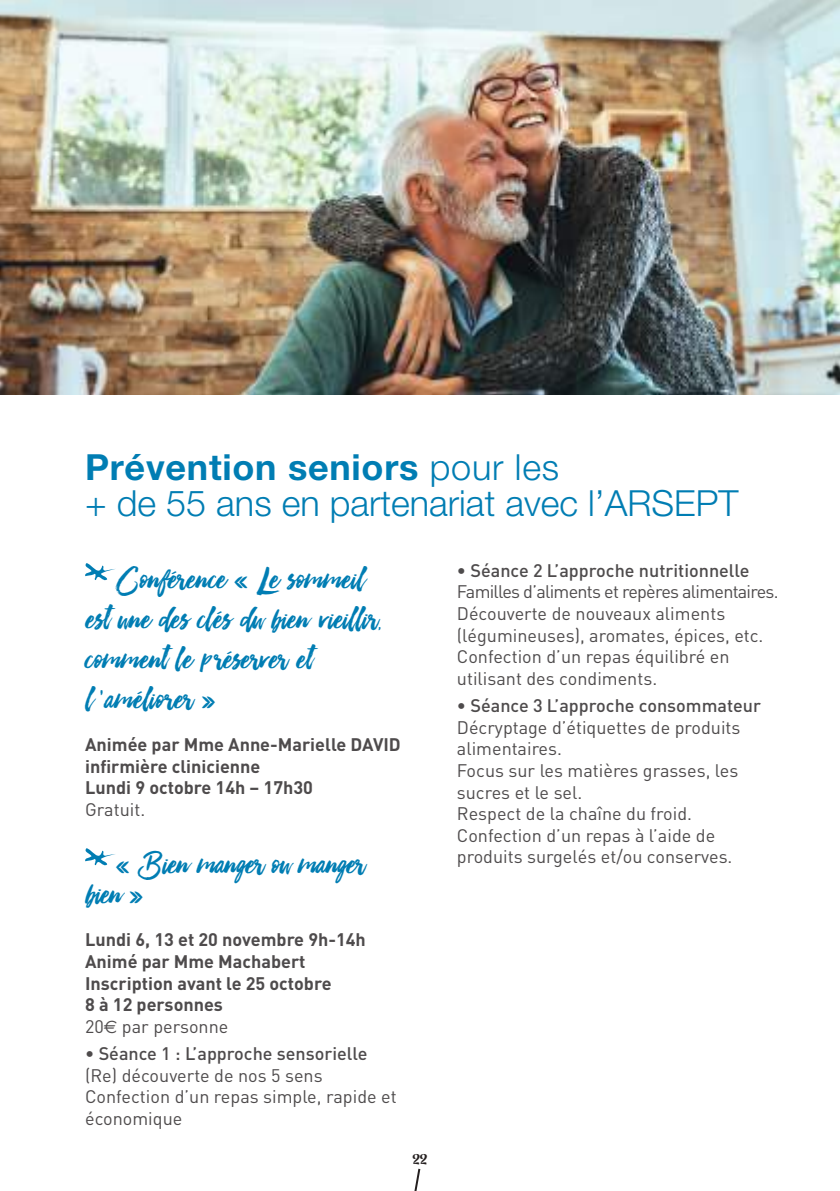
<style>
.page{position:relative;width:840px;height:1191px;background:#fff}
.page>*{position:absolute;margin:0;border:0;box-sizing:border-box;transform-origin:0 0}
.t1{font:40px/40px "Boutique Script";color:#007db3}
.t2{font:300 36px/36px "Helvetica Neue";color:#007db3}
.t3{font:700 24px "Vanilla Shot";color:#241f1f}
.t4{font:18px/21.6px "DIN";color:#4e4b4c}
.t5{font:700 18px/21.6px "DIN";color:#4e4b4c}
.t6{font:500 18px "DIN";color:#4e4b4c}
.s1{font-weight:700}
.s2{font-weight:400}
.s3{font-family:"Euro Sans";font-weight:400}
</style>
<div class="page">
<img style="left:0;top:0;width:839px;height:395px">
<hr style="left:839px;top:0;width:1px;height:310px;background:#ebeaea">
<svg style="left:85px;top:563px;width:30px;height:18px"></svg>
<svg style="left:85px;top:848px;width:30px;height:18px"></svg>
<svg style="left:414px;top:1168px;width:7px;height:23px"></svg>
<h2 class="t2" style="left:85px;top:448px;width:543px"><span class="s1">Prévention seniors</span> pour les<br>+ de 55 ans en partenariat avec l’arsep</h2>
<h2 class="t2" style="left:718px;top:484px;width:22px">t</h2>
<h1 class="t1" style="left:85px;top:563px;width:297px;text-indent:31px">Conférence « Le sommeil est une des clés du bien vieillir, comment le préserver et<br>l ’améliorer »</h1>
<p class="t5" style="left:85px;top:733px;width:317px">Animée par Mme Anne-Marielle DAVID infirmière clinicienne<br>Lundi 9 octobre 14h – 17h30</p>
<p class="t4" style="left:85px;top:798px;width:62px">Gratuit.</p>
<h1 class="t1" style="left:85px;top:853px;width:281px;line-height:30px;text-indent:30px">« Bien manger ou manger bien »</h1>
<p class="t5" style="left:85px;top:928px;width:282px">Lundi 6, 13 et 20 novembre 9h-14h<br>Animé par Mme Machabert<br>Inscription avant le 25 octobre<br>8 à 12 personnes<br><span class="s2">20</span><span class="s3">€</span> <span class="s2">par personne</span></p>
<p class="t6" style="left:85px;top:1042px;width:283px">• Séance 1 : L’approche sensorielle</p>
<p class="t4" style="left:85px;top:1064px;width:313px">(Re) découverte de nos 5 sens<br>Confection d’un repas simple, rapide et économique</p>
<h3 class="t3" style="left:412px;top:1141px;width:16px">22</h3>
<p class="t6" style="left:456px;top:559px;width:294px">• Séance 2 L’approche nutritionnelle</p>
<p class="t4" style="left:456px;top:581px;width:323px">Familles d’aliments et repères alimentaires.<br>Découverte de nouveaux aliments (légumineuses), aromates, épices, etc.<br>Confection d’un repas équilibré en utilisant des condiments.</p>
<p class="t6" style="left:456px;top:694px;width:305px">• Séance 3 L’approche consommateur</p>
<p class="t4" style="left:456px;top:716px;width:285px">Décryptage d’étiquettes de produits alimentaires.<br>Focus sur les matières grasses, les sucres et le sel.<br>Respect de la chaîne du froid.<br>Confection d’un repas à l’aide de produits surgelés et/ou conserves.</p>
</div>
